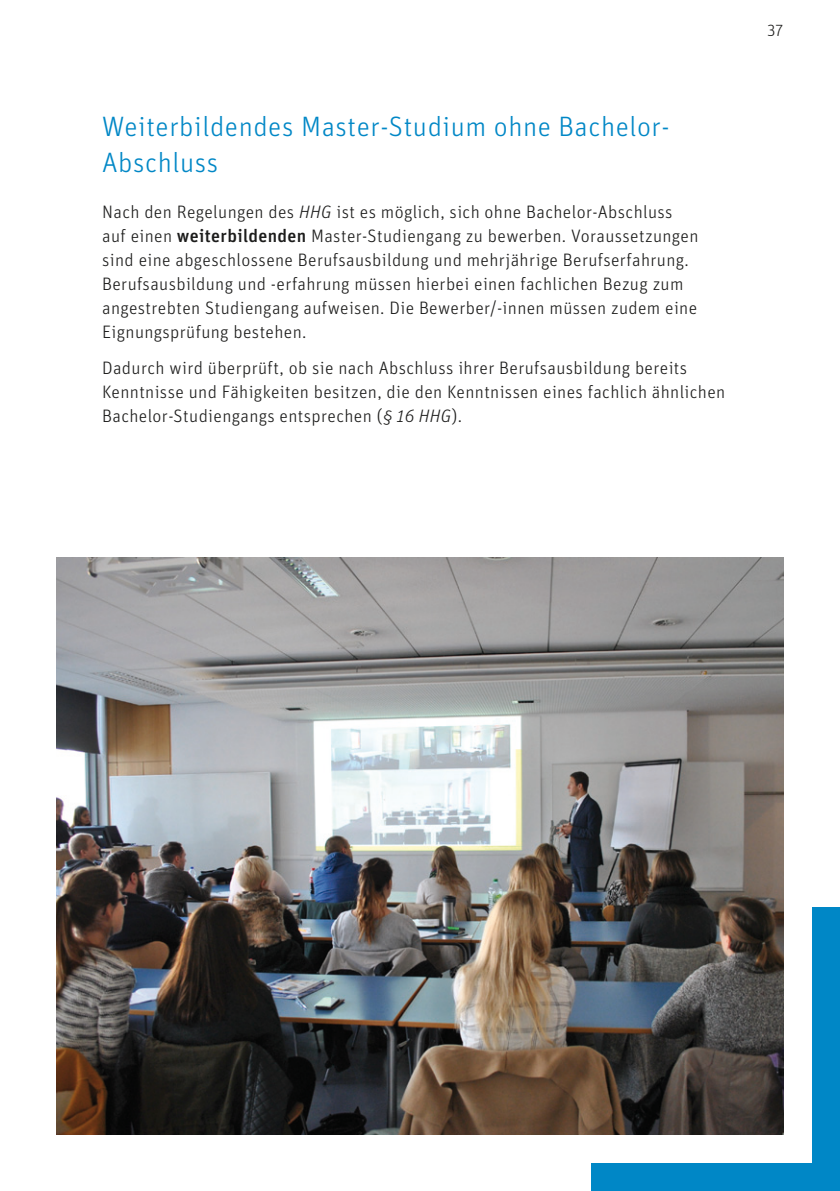
<style>
.page{position:relative;width:840px;height:1191px;background:#fff}
.page>*{position:absolute;margin:0;border:0;box-sizing:border-box;transform-origin:0 0}
.t1{font:300 28px/36px "Unit OT";letter-spacing:.02em;color:#0087c6}
.t2{font:300 18px/24px "Unit OT";letter-spacing:.02em;color:#1c1c1b}
.t3{font:300 16px "Unit OT";color:#1c1c1b}
.s1{font-style:italic}
.s2{font-weight:500}
</style>
<div class="page">
<img style="left:57px;top:557px;width:725px;height:577px">
<div style="left:591px;top:1163px;width:248px;height:28px;background:#0087c6"></div>
<div style="left:811px;top:907px;width:28px;height:284px;background:#0087c6"></div>
<h1 class="t1" style="left:102px;top:108px;width:569px">Weiterbildendes Master-Studium ohne Bachelor-<br>Abschluss</h1>
<p class="t2" style="left:102px;top:200px;width:597px">Nach den Regelungen des <span class="s1">HHG</span> ist es möglich, sich ohne Bachelor-Abschluss auf einen <span class="s2">weiterbildenden</span> Master-Studiengang zu bewerben. Voraussetzungen sind eine abgeschlossene Berufsausbildung und mehrjährige Berufserfahrung.<br>Berufsausbildung und -erfahrung müssen hierbei einen fachlichen Bezug zum angestrebten Studiengang aufweisen. Die Bewerber/-innen müssen zudem eine Eignungsprüfung bestehen.</p>
<p class="t2" style="left:102px;top:355px;width:624px">Dadurch wird überprüft, ob sie nach Abschluss ihrer Berufsausbildung bereits<br>Kenntnisse und Fähigkeiten besitzen, die den Kenntnissen eines fachlich ähnlichen<br>Bachelor-Studiengangs entsprechen (<span class="s1">§ 16 HHG</span>).</p>
<p class="t3" style="left:766px;top:20px;width:17px">37</p>
</div>
